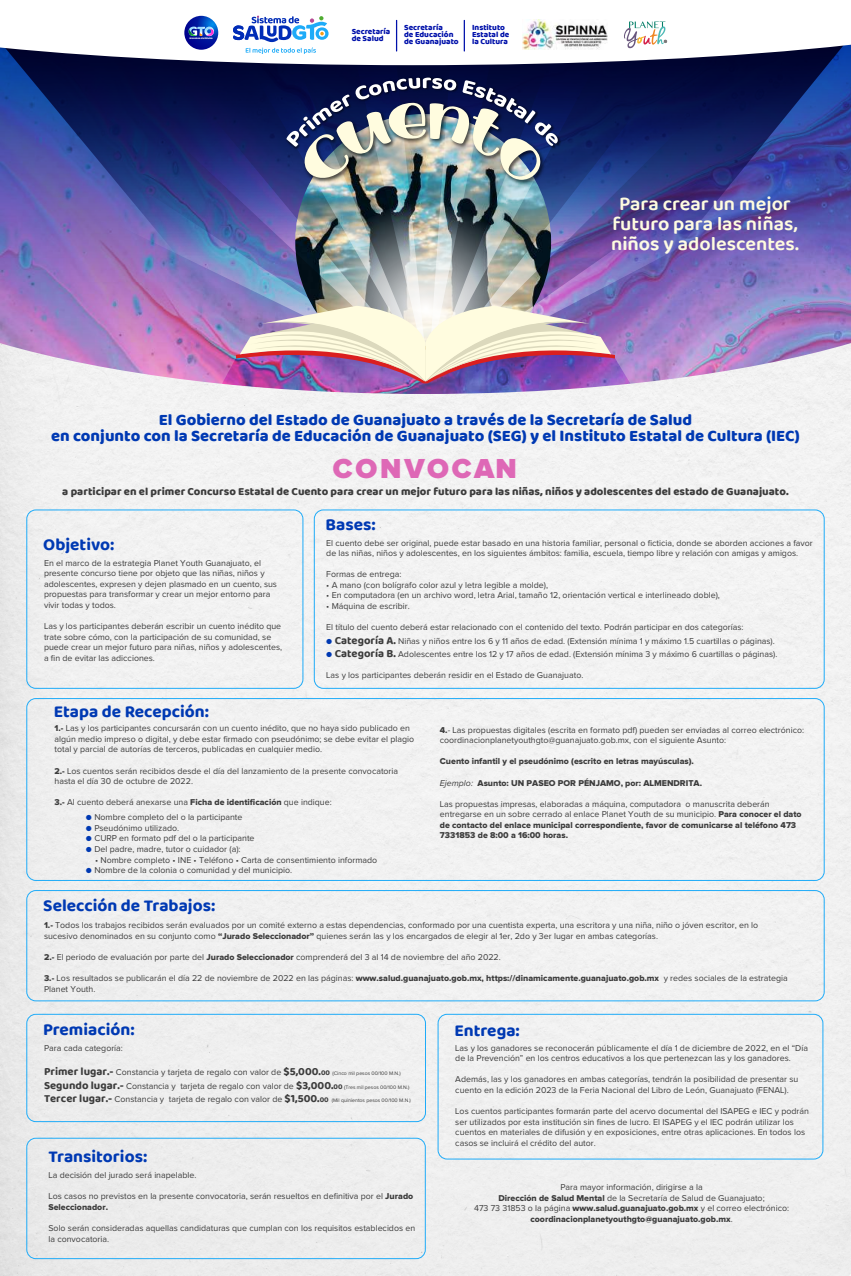
<style>
.page{position:relative;width:851px;height:1276px;background:#fff}
.page>*{position:absolute;margin:0;border:0;box-sizing:border-box;transform-origin:0 0}
.t1{font:900 28.5px "Proxima Nova";letter-spacing:.1em;color:#de68b6}
.t2{font:600 19.88px/19.8px "Baloo 2";color:#fffcdf;text-align:center}
.t3{font:700 17.25px "Baloo 2";color:#0039b3}
.t4{font:800 16.5px/16.5px "Baloo 2";color:#0039b3;text-align:center}
.t5{font:800 11.25px "Baloo 2";color:#3c3c3c}
.t6{font:8.77px/10.6px "Proxima Nova";color:#3c3c3c}
.t7{font:8.77px/10.6px "Proxima Nova Extrabld";color:#3c3c3c}
.t8{font:800 8.18px/7.1px "Baloo 2";color:#01a}
.t9{font:2.62px "Baloo";letter-spacing:-.015em;color:#fff}
.s1{font-family:"Baloo 2";font-weight:700;font-size:11.25px}
.s2{font-family:"Proxima Nova Extrabld"}
.s3{font-family:"Proxima Nova";font-style:italic}
.s4{font-family:"Baloo 2";font-weight:700;font-size:7.5px}
.s5{font-size:5.25px}
.s6{font-family:"Proxima Nova"}
</style>
<div class="page">
<div style="left:0;top:394px;width:850px;height:882px;background:#f1f1f1"></div>
<svg style="left:0;top:42px;width:850px;height:352px;fill:#f1f1f1"></svg>
<svg style="left:0;top:65px;width:846px;height:46px;background:#0c296f"></svg>
<svg style="left:0;top:111px;width:74px;height:263px;background:#7f71bb"></svg>
<svg style="left:74px;top:65px;width:112px;height:310px;background:#635396"></svg>
<svg style="left:666px;top:65px;width:103px;height:39px;background:#02093b"></svg>
<img style="left:666px;top:104px;width:184px;height:275px">
<div style="left:438px;top:1014px;width:384px;height:145px;border:1px solid #1eabf8;border-radius:9px"></div>
<div style="left:27px;top:1014px;width:398px;height:107px;border:1px solid #1eabf8;border-radius:9px"></div>
<div style="left:27px;top:1138px;width:398px;height:120px;border:1px solid #1eabf8;border-radius:9px"></div>
<div style="left:27px;top:510px;width:276px;height:178px;border:1px solid #1eabf8;border-radius:9px"></div>
<div style="left:314px;top:510px;width:510px;height:178px;border:1px solid #1eabf8;border-radius:9px"></div>
<div style="left:27px;top:698px;width:797px;height:182px;border:1px solid #1eabf8;border-radius:9px"></div>
<div style="left:27px;top:890px;width:797px;height:111px;border:1px solid #1eabf8;border-radius:9px"></div>
<svg style="left:0;top:15px;width:850px;height:50px"></svg>
<svg style="left:184px;top:16px;width:34px;height:34px"></svg>
<img style="left:188px;top:16px;width:478px;height:378px">
<svg style="left:327px;top:638px;width:5px;height:6px"></svg>
<svg style="left:327px;top:652px;width:5px;height:5px"></svg>
<svg style="left:86px;top:815px;width:6px;height:5px"></svg>
<svg style="left:86px;top:826px;width:6px;height:15px"></svg>
<svg style="left:86px;top:847px;width:6px;height:5px"></svg>
<svg style="left:86px;top:868px;width:6px;height:5px"></svg>
<p class="t9" style="left:189px;top:37px;width:25px">Grandeza de México</p>
<p class="t8" style="left:351px;top:27px;width:40px">Secretaría de Salud</p>
<p class="t8" style="left:404px;top:24px;width:56px">Secretaría<br>de Educación de Guanajuato</p>
<p class="t8" style="left:472px;top:24px;width:39px">Instituto<br>Estatal de la Cultura</p>
<h2 class="t2" style="left:611px;top:195px;width:189px">Para crear un mejor futuro para las niñas, niños y adolescentes.</h2>
<h3 class="t4" style="left:51px;top:410px;width:750px">El Gobierno del Estado de Guanajuato a través de la Secretaría de Salud<br>en conjunto con la Secretaría de Educación de Guanajuato (SEG) y el Instituto Estatal de Cultura (IEC)</h3>
<h1 class="t1" style="left:333px;top:456px;width:185px">CONVOCAN</h1>
<p class="t5" style="left:62px;top:484px;width:727px">a participar en el primer Concurso Estatal de Cuento para crear un mejor futuro para las niñas, niños y adolescentes del estado de Guanajuato.</p>
<h3 class="t3" style="left:43px;top:533px;width:73px">Objetivo:</h3>
<p class="t6" style="left:44px;top:558px;width:234px">En el marco de la estrategia Planet Youth Guanajuato, el presente concurso tiene por objeto que las niñas, niños y adolescentes, expresen y dejen plasmado en un cuento, sus propuestas para transformar y crear un mejor entorno para vivir todas y todos.</p>
<p class="t6" style="left:44px;top:621px;width:240px">Las y los participantes deberán escribir un cuento inédito que trate sobre cómo, con la participación de su comunidad, se puede crear un mejor futuro para niñas, niños y adolescentes, a fin de evitar las adicciones.</p>
<h3 class="t3" style="left:54px;top:701px;width:157px">Etapa de Recepción:</h3>
<h3 class="t3" style="left:325px;top:514px;width:52px">Bases:</h3>
<p class="t6" style="left:326px;top:538px;width:488px">El cuento debe ser original, puede estar basado en una historia familiar, personal o ficticia, donde se aborden acciones a favor de las niñas, niños y adolescentes, en los siguientes ámbitos: familia, escuela, tiempo libre y relación con amigas y amigos.</p>
<p class="t6" style="left:326px;top:569px;width:77px">Formas de entrega:</p>
<p class="t6" style="left:326px;top:580px;width:223px">• A mano (con bolígrafo color azul y letra legible a molde),</p>
<p class="t6" style="left:326px;top:590px;width:395px">• En computadora (en un archivo word, letra Arial, tamaño 12, orientación vertical e interlineado doble),</p>
<p class="t6" style="left:326px;top:601px;width:85px">• Máquina de escribir.</p>
<p class="t6" style="left:334px;top:621px;width:444px;line-height:13.5px;text-indent:-8px">El título del cuento deberá estar relacionado con el contenido del texto. Podrán participar en dos categorías:<br><span class="s1">Categoría A.</span> Niñas y niños entre los 6 y 11 años de edad. (Extensión mínima 1 y máximo 1.5 cuartillas o páginas).<br><span class="s1">Categoría B.</span> Adolescentes entre los 12 y 17 años de edad. (Extensión mínima 3 y máximo 6 cuartillas o páginas).</p>
<p class="t6" style="left:326px;top:670px;width:258px">Las y los participantes deberán residir en el Estado de Guanajuato.</p>
<p class="t6" style="left:54px;top:723px;width:361px"><span class="s2">1.-</span> Las y los participantes concursarán con un cuento inédito, que no haya sido publicado en algún medio impreso o digital, y debe estar firmado con pseudónimo; se debe evitar el plagio total y parcial de autorías de terceros, publicadas en cualquier medio.</p>
<p class="t6" style="left:54px;top:765px;width:345px"><span class="s2">2.-</span> Los cuentos serán recibidos desde el día del lanzamiento de la presente convocatoria hasta el día 30 de octubre de 2022.</p>
<p class="t6" style="left:54px;top:797px;width:279px"><span class="s2">3.-</span> Al cuento deberá anexarse una <span class="s2">Ficha de identificación</span> que indique:</p>
<p class="t6" style="left:94px;top:812px;width:162px">Nombre completo del o la participante Pseudónimo utilizado.<br>CURP en formato pdf del o la participante Del padre, madre, tutor o cuidador (a):</p>
<p class="t6" style="left:94px;top:854px;width:284px">• Nombre completo • INE • Teléfono • Carta de consentimiento informado<br>Nombre de la colonia o comunidad y del municipio.</p>
<h3 class="t3" style="left:43px;top:895px;width:173px">Selección de Trabajos:</h3>
<p class="t6" style="left:440px;top:725px;width:365px"><span class="s2">4.</span>- Las propuestas digitales (escrita en formato pdf) pueden ser enviadas al correo electrónico: coordinacionplanetyouthgto@guanajuato.gob.mx, con el siguiente Asunto:</p>
<p class="t7" style="left:440px;top:756px;width:255px">Cuento infantil y el pseudónimo (escrito en letras mayúsculas).</p>
<p class="t7" style="left:440px;top:778px;width:263px"><span class="s3">Ejemplo:</span> Asunto: UN PASEO POR PÉNJAMO, por: ALMENDRITA.</p>
<p class="t6" style="left:440px;top:799px;width:363px">Las propuestas impresas, elaboradas a máquina, computadora o manuscrita deberán entregarse en un sobre cerrado al enlace Planet Youth de su municipio. <span class="s2">Para conocer el dato</span></p>
<p class="t7" style="left:440px;top:820px;width:358px">de contacto del enlace municipal correspondiente, favor de comunicarse al teléfono 473<br>7331853 de 8:00 a 16:00 horas.</p>
<p class="t6" style="left:44px;top:920px;width:715px"><span class="s2">1.-</span> Todos los trabajos recibidos serán evaluados por un comité externo a estas dependencias, conformado por una cuentista experta, una escritora y una niña, niño o jóven escritor, en lo sucesivo denominados en su conjunto como <span class="s2">“Jurado Seleccionador”</span> quienes serán las y los encargados de elegir al 1er, 2do y 3er lugar en ambas categorías.</p>
<p class="t6" style="left:44px;top:952px;width:458px"><span class="s2">2.-</span> El periodo de evaluación por parte del <span class="s2">Jurado Seleccionador</span> comprenderá del 3 al 14 de noviembre del año 2022.</p>
<p class="t6" style="left:44px;top:973px;width:745px"><span class="s2">3.-</span> Los resultados se publicarán el día 22 de noviembre de 2022 en las páginas: <span class="s2">www.salud.guanajuato.gob.mx, https://dinamicamente.guanajuato.gob.mx</span> y redes sociales de la estrategia<br>Planet Youth.</p>
<h3 class="t3" style="left:43px;top:1019px;width:93px">Premiación:</h3>
<h3 class="t3" style="left:454px;top:1020px;width:67px">Entrega:</h3>
<p class="t6" style="left:44px;top:1043px;width:80px">Para cada categoría:</p>
<p class="t6" style="left:44px;top:1065px;width:368px;line-height:13.5px"><span class="s1">Primer lugar.-</span> Constancia y tarjeta de regalo con valor de <span class="s1">$5,000.</span><span class="s4">00</span> <span class="s5">(Cinco mil pesos 00/100 M.N.)<br></span><span class="s1">Segundo lugar.-</span> Constancia y tarjeta de regalo con valor de <span class="s1">$3,000.</span><span class="s4">00</span> <span class="s5">(Tres mil pesos 00/100 M.N.)<br></span><span class="s1">Tercer lugar.-</span> Constancia y tarjeta de regalo con valor de <span class="s1">$1,500.</span><span class="s4">00</span> <span class="s5">(Mil quinientos pesos 00/100 M.N.)</span></p>
<h3 class="t3" style="left:48px;top:1145px;width:100px">Transitorios:</h3>
<p class="t6" style="left:48px;top:1170px;width:149px">La decisión del jurado será inapelable.</p>
<p class="t6" style="left:48px;top:1191px;width:366px">Los casos no previstos en la presente convocatoria, serán resueltos en definitiva por el <span class="s2">Jurado</span></p>
<p class="t7" style="left:48px;top:1202px;width:61px">Seleccionador.</p>
<p class="t6" style="left:48px;top:1223px;width:368px">Solo serán consideradas aquellas candidaturas que cumplan con los requisitos establecidos en la convocatoria.</p>
<p class="t6" style="left:455px;top:1043px;width:354px">Las y los ganadores se reconocerán públicamente el día 1 de diciembre de 2022, en el “Día de la Prevención” en los centros educativos a los que pertenezcan las y los ganadores.</p>
<p class="t6" style="left:455px;top:1074px;width:344px">Además, las y los ganadores en ambas categorías, tendrán la posibilidad de presentar su cuento en la edición 2023 de la Feria Nacional del Libro de León, Guanajuato (FENAL).</p>
<p class="t6" style="left:455px;top:1106px;width:355px">Los cuentos participantes formarán parte del acervo documental del ISAPEG e IEC y podrán ser utilizados por esta institución sin fines de lucro. El ISAPEG y el IEC podrán utilizar los cuentos en materiales de difusión y en exposiciones, entre otras aplicaciones. En todos los casos se incluirá el crédito del autor.</p>
<p class="t6" style="left:474px;top:1182px;width:316px;text-align:center">Para mayor información, dirigirse a la<br><span class="s2">Dirección de Salud Mental</span> de la Secretaría de Salud de Guanajuato;<br>473 73 31853 o la página <span class="s2">www.salud.guanajuato.gob.mx</span> y el correo electrónico:</p>
<p class="t7" style="left:530px;top:1214px;width:204px">coordinacionplanetyouthgto@guanajuato.gob.mx<span class="s6">.</span></p>
</div>
